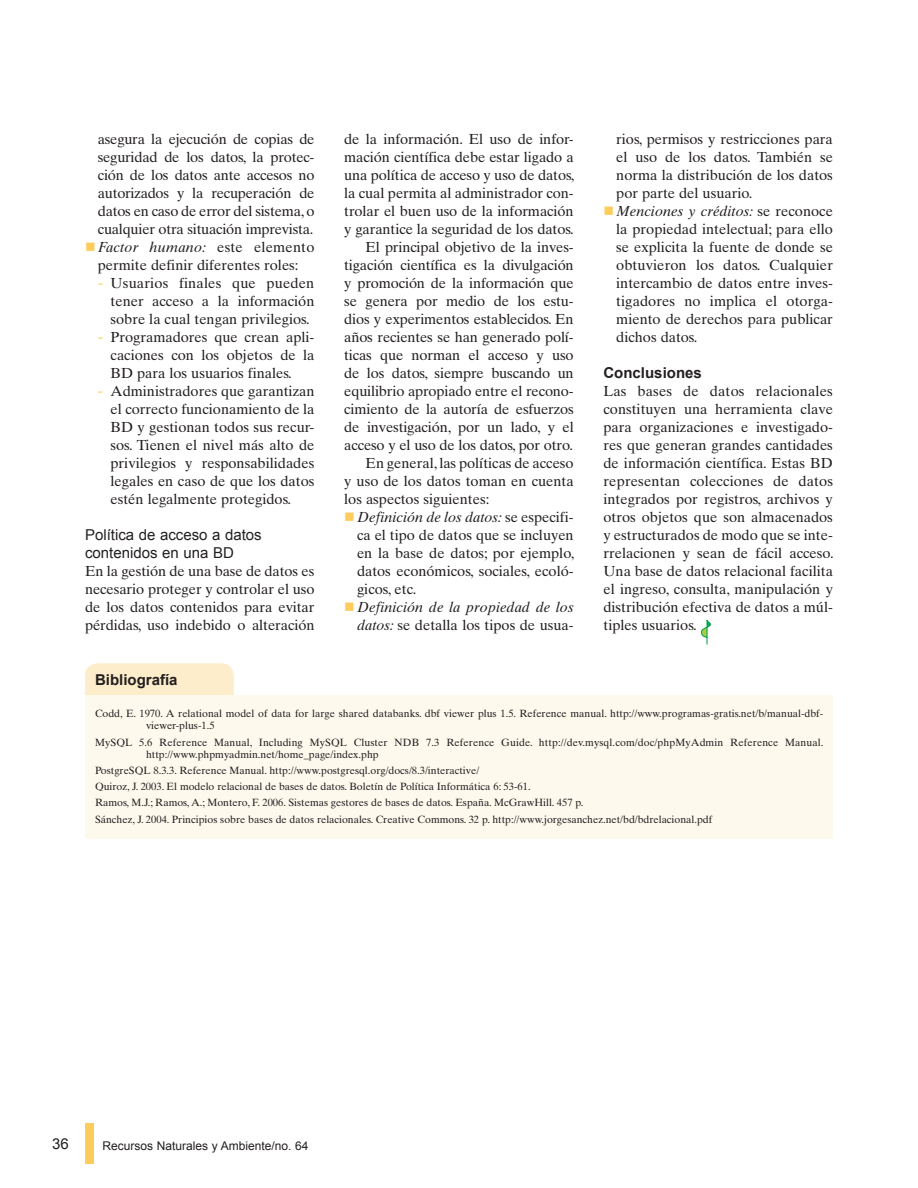
<style>
.page{position:relative;width:918px;height:1188px;background:#fff}
.page>*{position:absolute;margin:0;border:0;box-sizing:border-box;transform-origin:0 0}
.Subtitulos_2{font:15px/18px "Arial";color:#231f20}
.Subtitulos_1{font:700 15px "Arial";color:#231f20}
.Texto_foro_Sin_ID{font:14.55px/18px "Times Ten";color:#231f20;text-align:justify}
.Texto_foro{font:14.55px/18px "Times Ten";letter-spacing:-.005em;color:#231f20;text-align:justify}
.t1{font:italic 14.55px/18px "Times Ten";color:#231f20;text-align:right}
.t2{font:12px "Arial";color:#231f20}
.Citas{font:10.5px/12px "Times Ten";color:#231f20}
.s1{color:#fecc5c}
.s2{font-style:italic}
.s3{font-family:"Helvetica Neue";font-size:14.25px;color:#fecc5c}
.s4{font-style:normal}
</style>
<div class="page">
<div style="left:85px;top:1123px;width:9px;height:41px;background:#fecc5c"></div>
<div style="left:85px;top:663px;width:149px;height:50px;background:#feedca;border-radius:13px"></div>
<div style="left:85px;top:695px;width:748px;height:144px;background:#fef9ed"></div>
<svg style="left:701px;top:620px;width:10px;height:24px"></svg>
<p class="Texto_foro_Sin_ID" style="left:98px;top:130px;width:218px">asegura la ejecución de copias de seguridad de los datos, la protec&shy;ción de los datos ante accesos no autorizados y la recuperación de datos en caso de error del sistema, o cualquier otra situación imprevista.</p>
<p class="Texto_foro_Sin_ID" style="left:85px;top:238px;width:231px;text-align:center"><span class="s1">■</span><span class="s2">Factor humano:</span> este elemento permite definir diferentes roles:</p>
<p class="Texto_foro_Sin_ID" style="left:111px;top:274px;width:205px;text-indent:-13px"><span class="s3">-</span> Usuarios finales que pueden tener acceso a la información sobre la cual tengan privilegios.</p>
<p class="Texto_foro_Sin_ID" style="left:111px;top:328px;width:205px;text-indent:-13px"><span class="s3">-</span> Programadores que crean apli&shy;caciones con los objetos de la BD para los usuarios finales.</p>
<p class="Texto_foro_Sin_ID" style="left:111px;top:382px;width:205px;text-indent:-13px"><span class="s3">-</span> Administradores que garantizan el correcto funcionamiento de la BD y gestionan todos sus recur&shy;sos. Tienen el nivel más alto de privilegios y responsabilidades legales en caso de que los datos estén legalmente protegidos.</p>
<p class="Subtitulos_2" style="left:85px;top:526px;width:178px">Política de acceso a datos contenidos en una BD</p>
<p class="Texto_foro_Sin_ID" style="left:85px;top:562px;width:231px">En la gestión de una base de datos es necesario proteger y controlar el uso de los datos contenidos para evitar pérdidas, uso indebido o alteración</p>
<p class="Texto_foro_Sin_ID" style="left:344px;top:130px;width:232px">de la información. El uso de infor&shy;mación científica debe estar ligado a una política de acceso y uso de datos, la cual permita al administrador con&shy;trolar el buen uso de la información y garantice la seguridad de los datos.</p>
<p class="Texto_foro" style="left:344px;top:238px;width:231px;text-indent:21px">El principal objetivo de la inves&shy;tigación científica es la divulgación y promoción de la información que se genera por medio de los estu&shy;dios y experimentos establecidos. En años recientes se han generado polí&shy;ticas que norman el acceso y uso de los datos, siempre buscando un equilibrio apropiado entre el recono&shy;cimiento de la autoría de esfuerzos de investigación, por un lado, y el acceso y el uso de los datos, por otro.</p>
<p class="Texto_foro" style="left:344px;top:454px;width:231px;text-indent:21px">En general, las políticas de acceso y uso de los datos toman en cuenta los aspectos siguientes:</p>
<p class="Texto_foro_Sin_ID" style="left:357px;top:508px;width:219px;text-indent:-13px"><span class="s1">■</span> <span class="s2">Definición de los datos:</span> se especifi&shy;ca el tipo de datos que se incluyen en la base de datos; por ejemplo, datos económicos, sociales, ecoló&shy;gicos, etc.</p>
<p class="t1" style="left:344px;top:598px;width:231px"><span class="s1">■</span> Definición de la propiedad de los datos: <span class="s4">se detalla los tipos de usua-</span></p>
<p class="Texto_foro_Sin_ID" style="left:616px;top:130px;width:218px">rios, permisos y restricciones para el uso de los datos. También se norma la distribución de los datos por parte del usuario.</p>
<p class="Texto_foro_Sin_ID" style="left:616px;top:202px;width:218px;text-indent:-13px"><span class="s1">■</span><span class="s2">Menciones y créditos:</span> se reconoce la propiedad intelectual; para ello se explicita la fuente de donde se obtuvieron los datos. Cualquier intercambio de datos entre inves&shy;tigadores no implica el otorga&shy;miento de derechos para publicar dichos datos.</p>
<p class="Subtitulos_1" style="left:603px;top:363px;width:100px">Conclusiones</p>
<p class="Texto_foro_Sin_ID" style="left:603px;top:382px;width:232px">Las bases de datos relacionales constituyen una herramienta clave para organizaciones e investigado&shy;res que generan grandes cantidades de información científica. Estas BD representan colecciones de datos integrados por registros, archivos y otros objetos que son almacenados y estructurados de modo que se inte&shy;rrelacionen y sean de fácil acceso.<br>Una base de datos relacional facilita el ingreso, consulta, manipulación y distribución efectiva de datos a múl&shy;tiples usuarios.</p>
<p class="Subtitulos_1" style="left:95px;top:670px;width:84px">Bibliografía</p>
<p class="Citas" style="left:146px;top:708px;width:679px;text-indent:-51px">Codd, E. 1970. A relational model of data for large shared databanks. dbf viewer plus 1.5. Reference manual. http://www.programas-gratis.net/b/manual-dbf&shy;viewer-plus-1.5</p>
<p class="Citas" style="left:146px;top:736px;width:679px;text-indent:-51px">MySQL 5.6 Reference Manual, Including MySQL Cluster NDB 7.3 Reference Guide. http://dev.mysql.com/doc/phpMyAdmin Reference Manual. http://www.phpmyadmin.net/home_page/index.php</p>
<p class="Citas" style="left:95px;top:764px;width:386px">PostgreSQL 8.3.3. Reference Manual. http://www.postgresql.org/docs/8.3/interactive/</p>
<p class="Citas" style="left:95px;top:780px;width:437px">Quiroz, J. 2003. El modelo relacional de bases de datos. Boletín de Política Informática 6: 53-61.</p>
<p class="Citas" style="left:95px;top:797px;width:490px">Ramos, M.J.; Ramos, A.; Montero, F. 2006. Sistemas gestores de bases de datos. España. McGrawHill. 457 p.</p>
<p class="Citas" style="left:95px;top:813px;width:619px">Sánchez, J. 2004. Principios sobre bases de datos relacionales. Creative Commons. 32 p. http://www.jorgesanchez.net/bd/bdrelacional.pdf</p>
<p class="Subtitulos_2" style="left:52px;top:1135px;width:18px">36</p>
<p class="t2" style="left:102px;top:1138px;width:208px">Recursos Naturales y Ambiente/no. 64</p>
</div>
